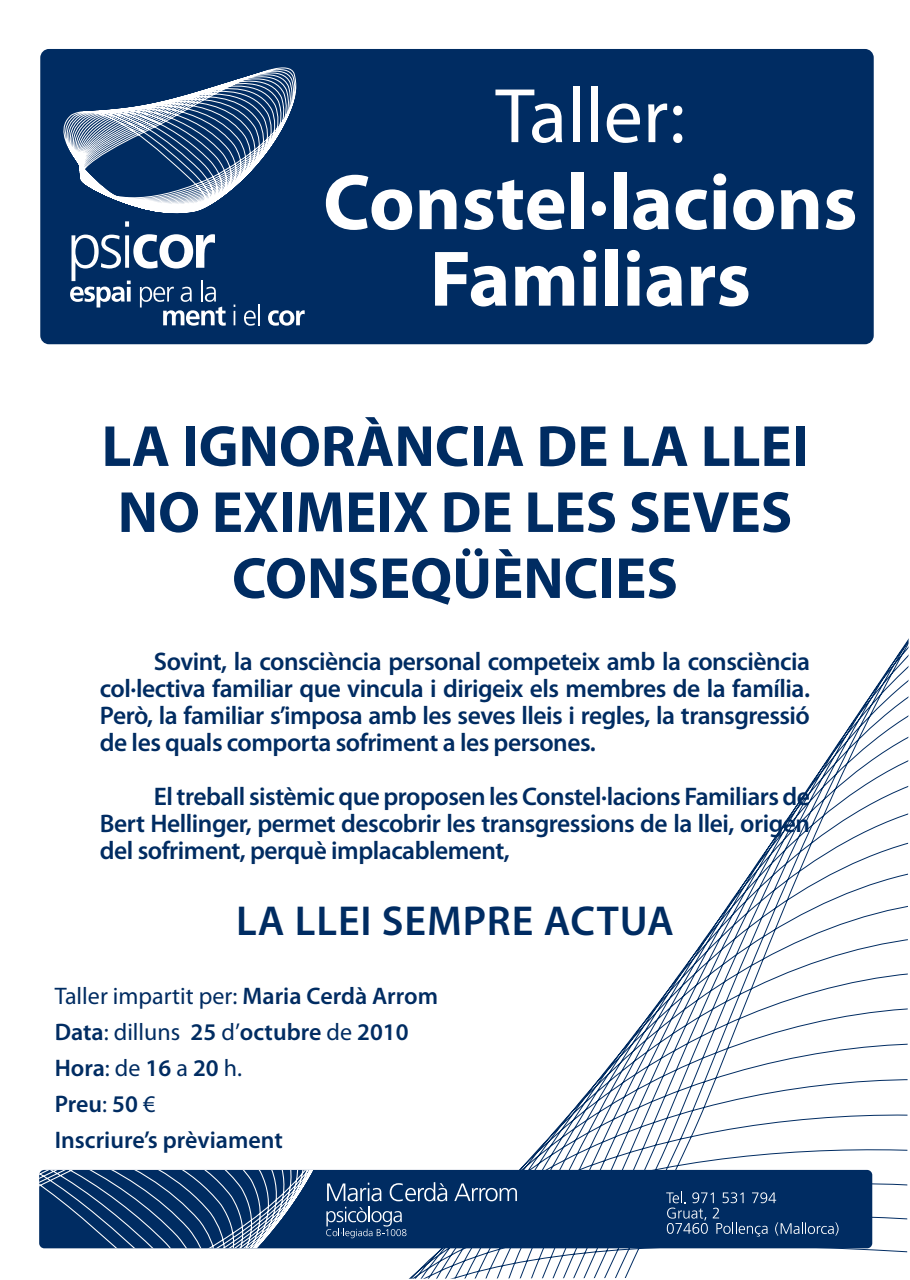
<style>
.page{position:relative;width:910px;height:1280px;background:#fff}
.page>*{position:absolute;margin:0;border:0;box-sizing:border-box;transform-origin:0 0}
.t1{font:700 79.5px "Myriad Pro";color:#fff}
.t2{font:78px "Myriad Pro";color:#fff}
.t3{font:700 58.5px/66px "Myriad Pro";color:#002c62;text-align:center}
.t4{font:600 42px "Myriad Pro";letter-spacing:.02em;color:#002c62}
.t5{font:600 25.5px/27px "Myriad Pro";letter-spacing:-.02em;color:#002c62;text-align:justify}
.t6{font:600 24px "Myriad Pro";color:#002c62}
.t7{font:24px "Myriad Pro";color:#002c62}
.s1{font-weight:600}
.s2{font-weight:400}
</style>
<div class="page">
<svg style="left:273px;top:638px;width:636px;height:641px"></svg>
<div style="left:40px;top:49px;width:834px;height:295px;background:#002c62;border-radius:9px"></div>
<svg style="left:45px;top:49px;width:252px;height:178px"></svg>
<svg style="left:70px;top:234px;width:156px;height:92px"></svg>
<svg style="left:234px;top:305px;width:1px;height:20px"></svg>
<svg style="left:244px;top:310px;width:12px;height:16px"></svg>
<hr style="left:258px;top:304px;width:2px;height:21px;background:#fff">
<svg style="left:268px;top:310px;width:37px;height:16px"></svg>
<div style="left:39px;top:1170px;width:833px;height:78px;background:#002c62;border-radius:5px"></div>
<svg style="left:454px;top:1183px;width:63px;height:18px"></svg>
<svg style="left:39px;top:1170px;width:408px;height:78px"></svg>
<svg style="left:666px;top:1192px;width:172px;height:44px"></svg>
<p class="t2" style="left:496px;top:73px;width:191px">Taller:</p>
<p class="t1" style="left:323px;top:158px;width:536px">Constel·lacions</p>
<p class="t1" style="left:430px;top:234px;width:323px">Familiars</p>
<p class="t3" style="left:102px;top:414px;width:708px">LA IGNORÀNCIA DE LA LLEI</p>
<p class="t3" style="left:118px;top:480px;width:676px">NO EXIMEIX DE LES SEVES<br>CONSEQÜÈNCIES</p>
<p class="t5" style="left:100px;top:648px;width:712px;text-indent:54px">Sovint, la consciència personal competeix amb la consciència col·lectiva familiar que vincula i dirigeix els membres de la família.<br>Però, la familiar s’imposa amb les seves lleis i regles, la transgressió de les quals comporta sofriment a les persones.</p>
<p class="t5" style="left:100px;top:783px;width:712px;text-indent:54px">El treball sistèmic que proposen les Constel·lacions Familiars de Bert Hellinger, permet descobrir les transgressions de la llei, origen del sofriment, perquè implacablement,</p>
<p class="t4" style="left:236px;top:898px;width:439px">LA LLEI SEMPRE ACTUA</p>
<p class="t7" style="left:55px;top:983px;width:385px">Taller impartit per: <span class="s1">Maria Cerdà Arrom</span></p>
<p class="t6" style="left:55px;top:1018px;width:355px">Data<span class="s2">: dilluns</span> 25 <span class="s2">d’</span>octubre <span class="s2">de</span> 2010</p>
<p class="t6" style="left:55px;top:1054px;width:189px">Hora<span class="s2">: de</span> 16 <span class="s2">a</span> 20 <span class="s2">h.</span></p>
<p class="t6" style="left:55px;top:1090px;width:102px">Preu<span class="s2">:</span> 50 <span class="s2">€</span></p>
<p class="t6" style="left:55px;top:1126px;width:230px">Inscriure’s prèviament</p>
</div>
